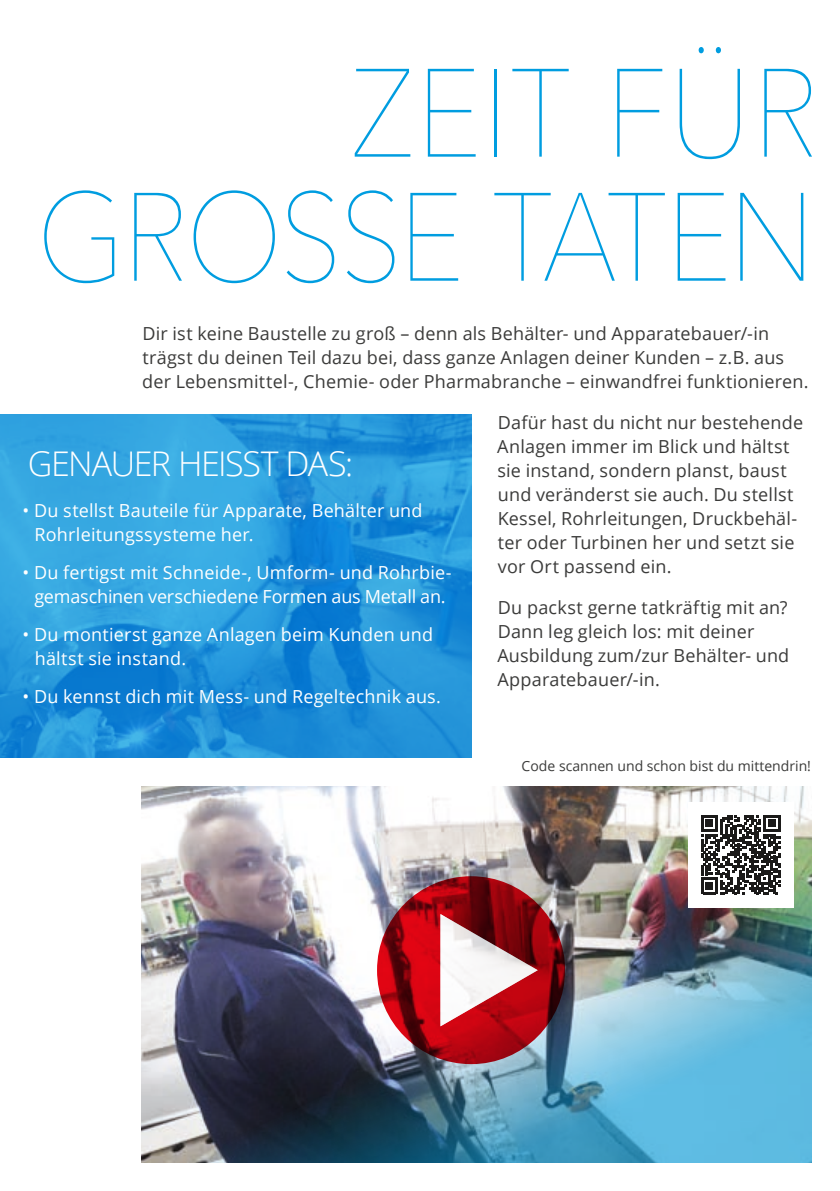
<style>
.page{position:relative;width:840px;height:1191px;background:#fff}
.page>*{position:absolute;margin:0;border:0;box-sizing:border-box;transform-origin:0 0}
.t1{font:200 124px/124px "Avenir Next";letter-spacing:-.025em;color:#009de0;text-align:right;scale:.9 1}
.t2{font:300 34px "Open Sans";letter-spacing:-.04em;color:#fff}
.t3{font:18px/24px "Open Sans";letter-spacing:.01em;color:#3b3b3a}
.t4{font:18px/24px "Open Sans";letter-spacing:.01em;color:#fff}
.t5{font:14px "Open Sans";color:#3b3b3a}
</style>
<div class="page">
<img style="left:142px;top:786px;width:669px;height:376px">
<svg style="left:0;top:414px;width:471px;height:344px;background:#2697db"></svg>
<svg style="left:377px;top:876px;width:187px;height:188px"></svg>
<div style="left:687px;top:802px;width:106px;height:105px;background:#fff"></div>
<svg style="left:701px;top:815px;width:79px;height:79px"></svg>
<h1 class="t1" style="left:36px;top:44px;width:870px">ZEIT FÜR<br>GROSSE TATEN</h1>
<p class="t3" style="left:142px;top:321px;width:667px">Dir ist keine Baustelle zu groß – denn als Behälter- und Apparatebauer/-in trägst du deinen Teil dazu bei, dass ganze Anlagen deiner Kunden – z.B. aus der Lebensmittel-, Chemie- oder Pharmabranche – einwandfrei funktionieren.</p>
<p class="t3" style="left:497px;top:410px;width:307px">Dafür hast du nicht nur bestehende<br>Anlagen immer im Blick und hältst sie instand, sondern planst, baust und veränderst sie auch. Du stellst<br>Kessel, Rohrleitungen, Druckbehäl&shy;ter oder Turbinen her und setzt sie vor Ort passend ein.</p>
<p class="t3" style="left:497px;top:595px;width:293px">Du packst gerne tatkräftig mit an?<br>Dann leg gleich los: mit deiner<br>Ausbildung zum/zur Behälter- und<br>Apparatebauer/-in.</p>
<h2 class="t2" style="left:28px;top:440px;width:327px">GENAUER HEISST DAS:</h2>
<p class="t4" style="left:35px;top:498px;width:389px;text-indent:-12px">• Du stellst Bauteile für Apparate, Behälter und<br>Rohrleitungssysteme her.</p>
<p class="t4" style="left:23px;top:560px;width:430px;text-align:center">• Du fertigst mit Schneide-, Umform- und Rohrbie&shy;gemaschinen verschiedene Formen aus Metall an.</p>
<p class="t4" style="left:35px;top:622px;width:399px;text-indent:-12px">• Du montierst ganze Anlagen beim Kunden und hältst sie instand.</p>
<p class="t4" style="left:23px;top:684px;width:419px">• Du kennst dich mit Mess- und Regeltechnik aus.</p>
<p class="t5" style="left:521px;top:756px;width:291px">Code scannen und schon bist du mittendrin!</p>
</div>
